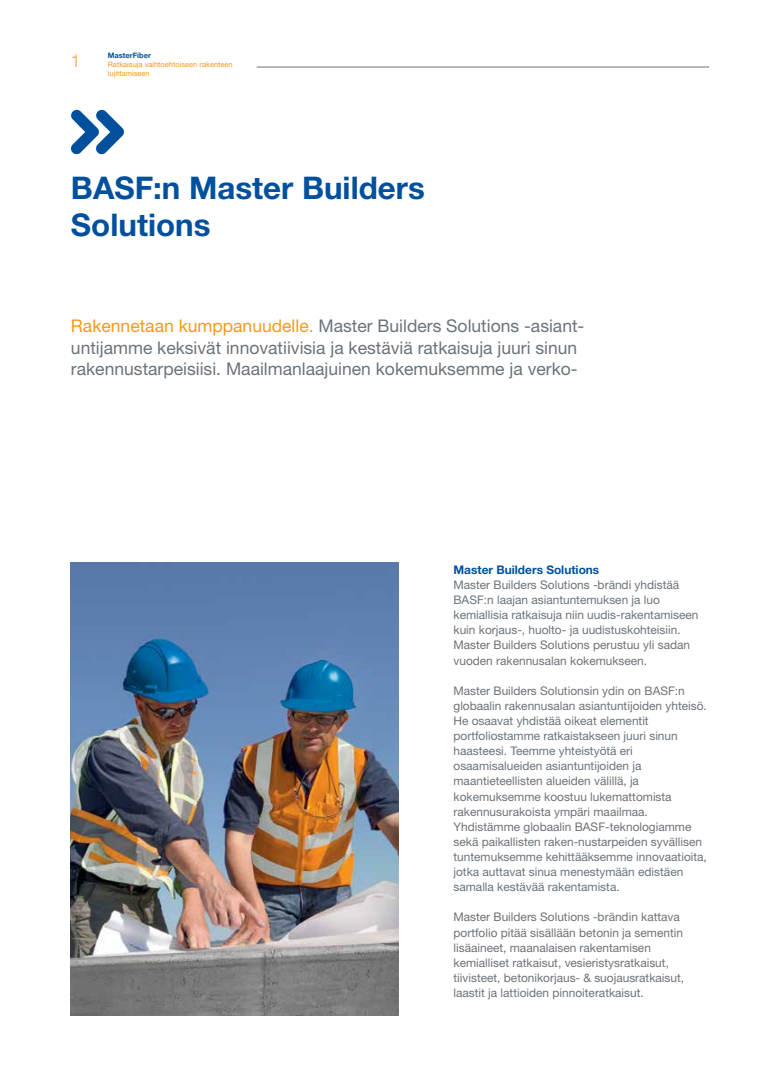
<style>
.page{position:relative;width:780px;height:1088px;background:#fff}
.page>*{position:absolute;margin:0;border:0;box-sizing:border-box;transform-origin:0 0}
.t1{font:700 31.25px/37.5px "Helvetica Neue LT Std";color:#00509e}
.t2{font:17.5px/21.2px "Helvetica Neue LT Std";color:#6a737b}
.t3{font:17.5px "Helvetica Neue LT Std";color:#fcb562}
.t4{font:11.88px/15.1px "Helvetica Neue LT Std";color:#6a737b}
.t5{font:700 11.88px "Helvetica Neue LT Std";color:#00509e}
.t6{font:7.5px/8.9px "Helvetica Neue LT Std";color:#f8991d}
.t7{font:700 7.5px "Helvetica Neue LT Std";color:#00509e}
.s1{color:#f8991d}
</style>
<div class="page">
<hr style="left:257px;top:67px;width:452px;height:1px;background:#6a737b">
<svg style="left:71px;top:110px;width:53px;height:44px"></svg>
<img style="left:71px;top:563px;width:328px;height:452px">
<h2 class="t3" style="left:71px;top:51px;width:11px">1</h2>
<p class="t7" style="left:108px;top:50px;width:45px">MasterFiber</p>
<p class="t6" style="left:108px;top:59px;width:126px">Ratkaisuja vaihtoehtoiseen rakenteen lujittamiseen</p>
<h1 class="t1" style="left:71px;top:168px;width:355px">BASF:n Master Builders<br>Solutions</h1>
<h2 class="t2" style="left:71px;top:315px;width:515px"><span class="s1">Rakennetaan kumppanuudelle.</span> Master Builders Solutions -asiant&shy;untijamme keksivät innovatiivisia ja kestäviä ratkaisuja juuri sinun rakennustarpeisiisi. Maailmanlaajuinen kokemuksemme ja verko-</h2>
<p class="t5" style="left:453px;top:562px;width:147px">Master Builders Solutions</p>
<p class="t4" style="left:453px;top:577px;width:246px">Master Builders Solutions -brändi yhdistää BASF:n laajan asiantuntemuksen ja luo kemiallisia ratkaisuja niin uudis-rakentamiseen kuin korjaus-, huolto- ja uudistuskohteisiin.<br>Master Builders Solutions perustuu yli sadan vuoden rakennusalan kokemukseen.</p>
<p class="t4" style="left:453px;top:683px;width:255px">Master Builders Solutionsin ydin on BASF:n globaalin rakennusalan asiantuntijoiden yhteisö.<br>He osaavat yhdistää oikeat elementit portfoliostamme ratkaistakseen juuri sinun haasteesi. Teemme yhteistyötä eri osaamisalueiden asiantuntijoiden ja maantieteellisten alueiden välillä, ja kokemuksemme koostuu lukemattomista rakennusurakoista ympäri maailmaa.<br>Yhdistämme globaalin BASF-teknologiamme sekä paikallisten raken-nustarpeiden syvällisen tuntemuksemme kehittääksemme innovaatioita, jotka auttavat sinua menestymään edistäen samalla kestävää rakentamista.</p>
<p class="t4" style="left:453px;top:909px;width:232px">Master Builders Solutions -brändin kattava portfolio pitää sisällään betonin ja sementin lisäaineet, maanalaisen rakentamisen kemialliset ratkaisut, vesieristysratkaisut, tiivisteet, betonikorjaus- &amp; suojausratkaisut, laastit ja lattioiden pinnoiteratkaisut.</p>
</div>
